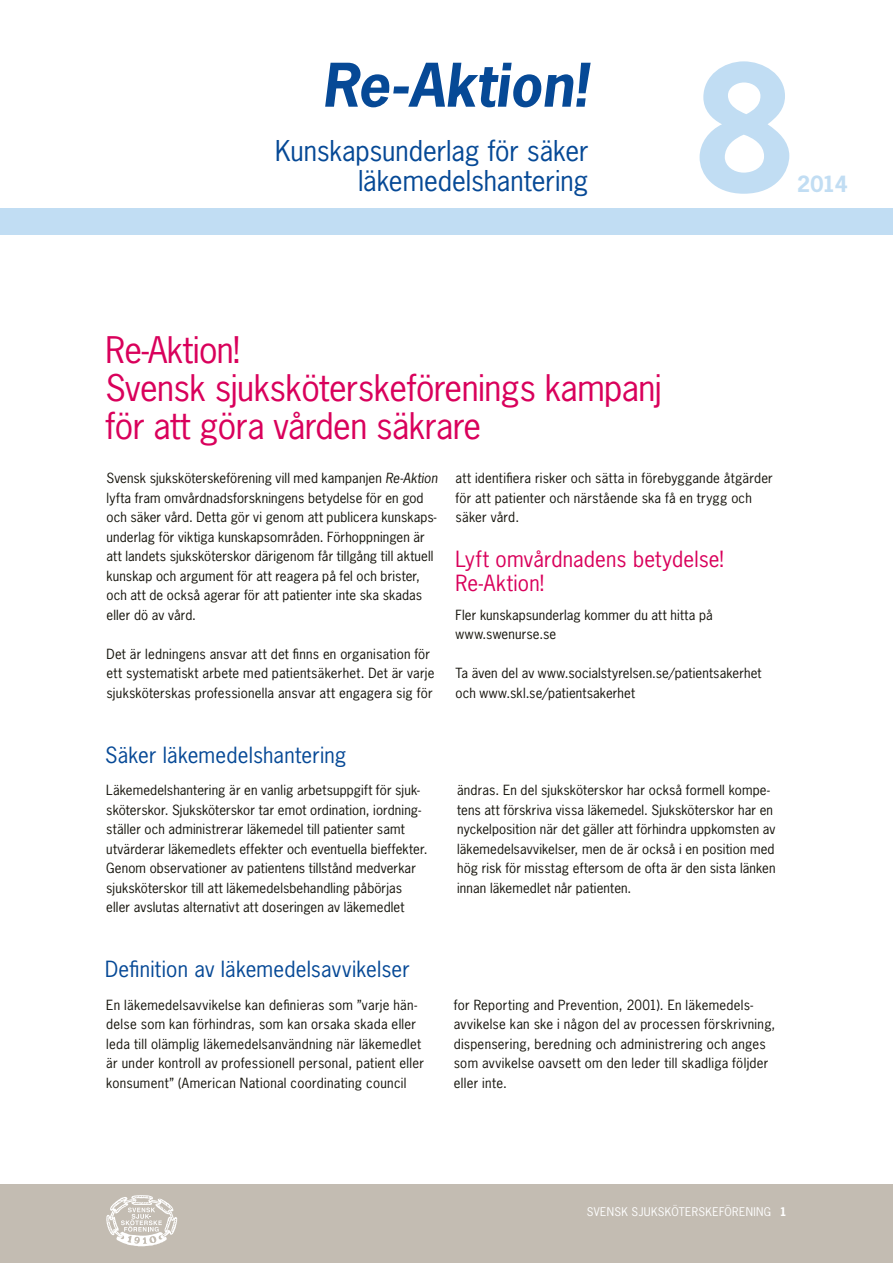
<style>
.page{position:relative;width:893px;height:1263px;background:#fff}
.page>*{position:absolute;margin:0;border:0;box-sizing:border-box;transform-origin:0 0}
.t1{font:700 165px "News Gothic Std";color:#c1ddf3}
.t2{font:italic 700 56.55px "News Gothic Std";color:#064996}
.t3{font:34.5px/38.2px "News Gothic Std";letter-spacing:-.015em;color:#d9005b}
.t4{font:27px/30px "News Gothic";letter-spacing:-.005em;color:#064996;text-align:right}
.t5{font:21px "News Gothic Std";letter-spacing:.01em;color:#064996}
.t6{font:21px/24px "News Gothic Std";letter-spacing:.01em;color:#d9005b}
.t7{font:700 21px "News Gothic Std";color:#c1ddf3}
.t8{font:13.2px/19.5px "News Gothic Std";letter-spacing:.01em;color:#15130b}
.t9{font:11.25px "News Gothic Std";letter-spacing:.035em;color:#fff}
.s1{font-style:italic}
.s2{font-weight:700}
</style>
<div class="page">
<div style="left:0;top:1184px;width:893px;height:79px;background:#c3bcb2"></div>
<svg style="left:106px;top:1195px;width:71px;height:51px"></svg>
<div style="left:0;top:208px;width:893px;height:27px;background:#c1ddf3"></div>
<h2 class="t2" style="left:322px;top:48px;width:267px">Re-Aktion!</h2>
<h1 class="t1" style="left:693px;top:20px;width:104px">8</h1>
<h3 class="t4" style="left:275px;top:136px;width:315px">Kunskapsunderlag för säker läkemedelshantering</h3>
<h3 class="t7" style="left:797px;top:170px;width:52px">2014</h3>
<h3 class="t3" style="left:105px;top:330px;width:558px">Re-Aktion!<br>Svensk sjuksköterskeförenings kampanj för att göra vården säkrare</h3>
<p class="t8" style="left:107px;top:468px;width:333px">Svensk sjuksköterskeförening vill med kampanjen <span class="s1">Re-Aktion </span>lyfta fram omvårdnadsforskningens betydelse för en god och säker vård. Detta gör vi genom att publicera kunskaps&shy;underlag för viktiga kunskapsområden. Förhoppningen är att landets sjuksköterskor därigenom får tillgång till aktuell kunskap och argument för att reagera på fel och brister, och att de också agerar för att patienter inte ska skadas eller dö av vård.</p>
<p class="t8" style="left:107px;top:644px;width:330px">Det är ledningens ansvar att det finns en organisation för ett systematiskt arbete med patientsäkerhet. Det är varje sjuksköterskas professionella ansvar att engagera sig för</p>
<p class="t8" style="left:456px;top:468px;width:319px">att identifiera risker och sätta in förebyggande åtgärder för att patienter och närstående ska få en trygg och säker vård.</p>
<h3 class="t6" style="left:456px;top:547px;width:270px">Lyft omvårdnadens betydelse!<br>Re-Aktion!</h3>
<p class="t8" style="left:456px;top:605px;width:259px">Fler kunskapsunderlag kommer du att hitta på www.swenurse.se</p>
<p class="t8" style="left:456px;top:663px;width:307px">Ta även del av www.socialstyrelsen.se/patientsakerhet och www.skl.se/patientsakerhet</p>
<h3 class="t5" style="left:105px;top:742px;width:243px">Säker läkemedelshantering</h3>
<p class="t8" style="left:106px;top:780px;width:323px">Läkemedelshantering är en vanlig arbetsuppgift för sjuk&shy;sköterskor. Sjuksköterskor tar emot ordination, iordning&shy;ställer och administrerar läkemedel till patienter samt utvärderar läkemedlets effekter och eventuella bieffekter.<br>Genom observationer av patientens tillstånd medverkar sjuksköterskor till att läkemedelsbehandling påbörjas eller avslutas alternativt att doseringen av läkemedlet</p>
<p class="t8" style="left:457px;top:780px;width:320px">ändras. En del sjuksköterskor har också formell kompe&shy;tens att förskriva vissa läkemedel. Sjuksköterskor har en nyckelposition när det gäller att förhindra uppkomsten av läkemedelsavvikelser, men de är också i en position med hög risk för misstag eftersom de ofta är den sista länken innan läkemedlet når patienten.</p>
<h3 class="t5" style="left:105px;top:955px;width:306px">Definition av läkemedelsavvikelser</h3>
<p class="t8" style="left:106px;top:995px;width:319px">En läkemedelsavvikelse kan definieras som ”varje hän&shy;delse som kan förhindras, som kan orsaka skada eller leda till olämplig läkemedelsanvändning när läkemedlet är under kontroll av professionell personal, patient eller konsument” (American National coordinating council</p>
<p class="t8" style="left:454px;top:995px;width:323px">for Reporting and Prevention, 2001). En läkemedels&shy;avvikelse kan ske i någon del av processen förskrivning, dispensering, beredning och administrering och anges som avvikelse oavsett om den leder till skadliga följder eller inte.</p>
<p class="t9" style="left:587px;top:1204px;width:202px">SVENSK SJUKSKÖTERSKEFÖRENING <span class="s2">1</span></p>
</div>
